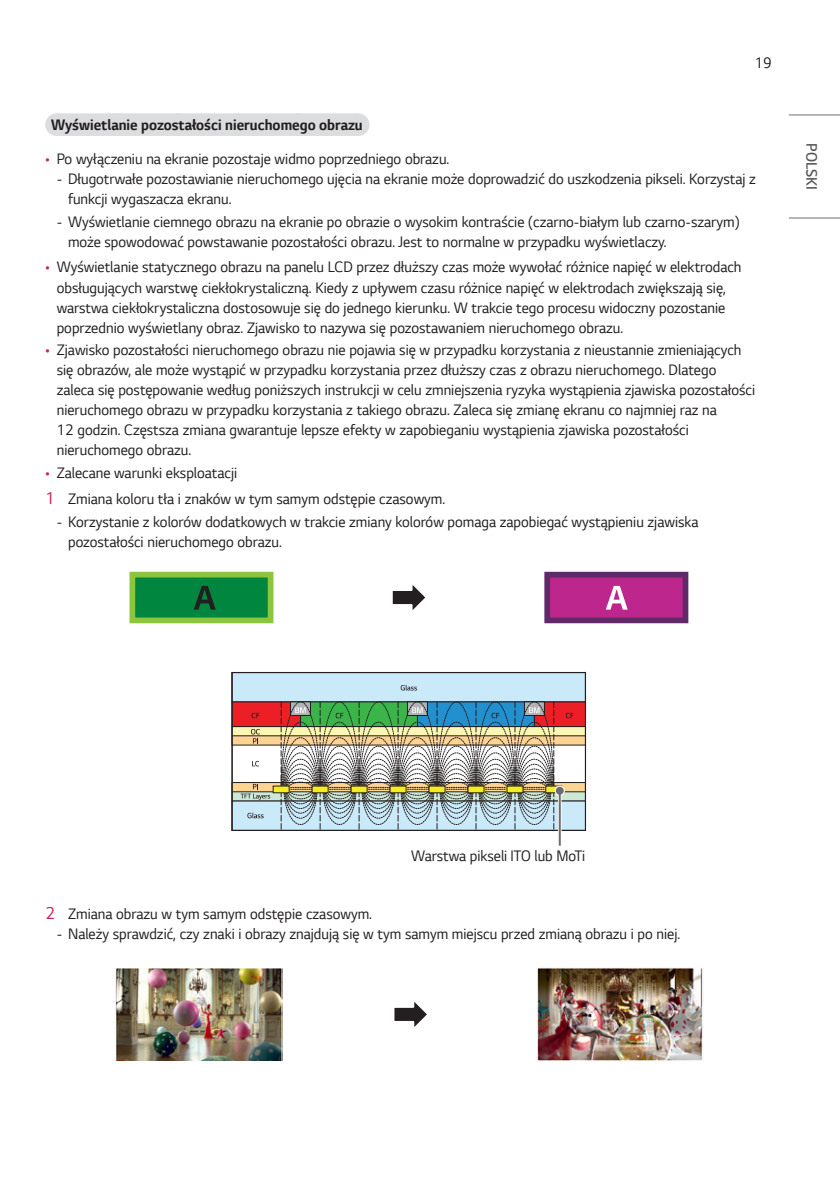
<style>
.page{position:relative;width:840px;height:1191px;background:#fff}
.page>*{position:absolute;margin:0;border:0;box-sizing:border-box;transform-origin:0 0}
.t1{font:16px/20px "LG Smart";color:#231f20;scale:.95 1}
.Gray_Title{font:700 16px "LG Smart";color:#231f20;scale:.95 1}
.t2{font:300 16px "LG Smart";color:#57585a;scale:.95 1}
.s1{color:#c8205d}
.s2{font-size:18px;color:#c8205d}
</style>
<div class="page">
<hr style="left:788px;top:217px;width:51px;height:1px;background:#6c6d70">
<hr style="left:788px;top:114px;width:51px;height:1px;background:#6c6d70">
<div style="left:56px;top:114px;width:301px;height:22px;background:#dcdddf"></div>
<svg style="left:116px;top:113px;width:211px;height:1px"></svg>
<svg style="left:357px;top:113px;width:1px;height:23px"></svg>
<div style="left:129px;top:572px;width:144px;height:51px;background:#00863f;border:6px solid #8bc63e"></div>
<svg style="left:194px;top:586px;width:21px;height:23px"></svg>
<svg style="left:392px;top:585px;width:33px;height:25px"></svg>
<div style="left:544px;top:572px;width:144px;height:51px;background:#bd268c;border:6px solid #5f2a67"></div>
<svg style="left:606px;top:586px;width:21px;height:23px"></svg>
<div style="left:232px;top:672px;width:353px;height:30px;background:#caeafa"></div>
<div style="left:232px;top:726px;width:353px;height:10px;background:#faf7b5"></div>
<div style="left:232px;top:736px;width:353px;height:9px;background:#fed393"></div>
<div style="left:232px;top:782px;width:353px;height:10px;background:#fed393"></div>
<div style="left:232px;top:782px;width:353px;height:10px;border:1px solid #231f20"></div>
<div style="left:232px;top:792px;width:353px;height:9px;background:#cee8d7"></div>
<div style="left:232px;top:791px;width:353px;height:10px;border:1px solid #231f20"></div>
<div style="left:232px;top:702px;width:68px;height:24px;background:#ed1f26"></div>
<div style="left:232px;top:701px;width:68px;height:26px;border:1px solid #231f20"></div>
<div style="left:534px;top:702px;width:51px;height:24px;background:#ed1f26"></div>
<div style="left:533px;top:701px;width:52px;height:26px;border:1px solid #231f20"></div>
<div style="left:232px;top:801px;width:353px;height:29px;background:#caeafa"></div>
<svg style="left:400px;top:685px;width:17px;height:5px"></svg>
<svg style="left:251px;top:713px;width:8px;height:5px"></svg>
<svg style="left:565px;top:713px;width:8px;height:5px"></svg>
<svg style="left:247px;top:812px;width:16px;height:6px"></svg>
<svg style="left:251px;top:729px;width:9px;height:14px"></svg>
<svg style="left:240px;top:784px;width:30px;height:16px"></svg>
<svg style="left:252px;top:761px;width:7px;height:5px"></svg>
<svg style="left:280px;top:701px;width:274px;height:128px"></svg>
<div style="left:273px;top:786px;width:16px;height:6px;background:#f5ed20"></div>
<div style="left:312px;top:786px;width:16px;height:6px;background:#f5ed20"></div>
<div style="left:311px;top:785px;width:17px;height:8px;border:1px solid #231f20"></div>
<div style="left:351px;top:786px;width:16px;height:6px;background:#f5ed20"></div>
<div style="left:350px;top:785px;width:17px;height:8px;border:1px solid #231f20"></div>
<div style="left:390px;top:786px;width:16px;height:6px;background:#f5ed20"></div>
<div style="left:389px;top:785px;width:17px;height:8px;border:1px solid #231f20"></div>
<div style="left:429px;top:786px;width:16px;height:6px;background:#f5ed20"></div>
<div style="left:428px;top:785px;width:17px;height:8px;border:1px solid #231f20"></div>
<div style="left:467px;top:786px;width:16px;height:6px;background:#f5ed20"></div>
<div style="left:467px;top:785px;width:17px;height:8px;border:1px solid #231f20"></div>
<div style="left:506px;top:786px;width:16px;height:6px;background:#f5ed20"></div>
<div style="left:506px;top:785px;width:17px;height:8px;border:1px solid #231f20"></div>
<div style="left:545px;top:786px;width:16px;height:6px;background:#f5ed20"></div>
<div style="left:545px;top:785px;width:16px;height:8px;border:1px solid #231f20"></div>
<div style="left:231px;top:672px;width:354px;height:159px;border:1px solid #231f20"></div>
<svg style="left:557px;top:795px;width:4px;height:50px"></svg>
<svg style="left:554px;top:785px;width:10px;height:10px"></svg>
<hr style="left:558px;top:790px;width:2px;height:55px;background:#6c6d70">
<div style="left:555px;top:786px;width:8px;height:8px;background:#6c6d70;border-radius:50%"></div>
<img style="left:116px;top:968px;width:166px;height:92px">
<svg style="left:394px;top:1002px;width:33px;height:25px"></svg>
<img style="left:537px;top:967px;width:166px;height:94px">
<p class="t1" style="left:754px;top:52px;width:20px">19</p>
<p class="Gray_Title" style="left:51px;top:114px;width:329px">Wyświetlanie pozostałości nieruchomego obrazu</p>
<p class="t1" style="left:45px;top:148px;width:426px"><span class="s1">•</span> Po wyłączeniu na ekranie pozostaje widmo poprzedniego obrazu.</p>
<p class="t1" style="left:68px;top:168px;width:725px;text-indent:-11px">- Długotrwałe pozostawianie nieruchomego ujęcia na ekranie może doprowadzić do uszkodzenia pikseli. Korzystaj z funkcji wygaszacza ekranu.</p>
<p class="t1" style="left:68px;top:211px;width:708px;text-indent:-11px">- Wyświetlanie ciemnego obrazu na ekranie po obrazie o wysokim kontraście (czarno-białym lub czarno-szarym) może spowodować powstawanie pozostałości obrazu. Jest to normalne w przypadku wyświetlaczy.</p>
<p class="t1" style="left:57px;top:257px;width:722px;text-indent:-11px"><span class="s1">•</span> Wyświetlanie statycznego obrazu na panelu LCD przez dłuższy czas może wywołać różnice napięć w elektrodach obsługujących warstwę ciekłokrystaliczną. Kiedy z upływem czasu różnice napięć w elektrodach zwiększają się, warstwa ciekłokrystaliczna dostosowuje się do jednego kierunku. W trakcie tego procesu widoczny pozostanie poprzednio wyświetlany obraz. Zjawisko to nazywa się pozostawaniem nieruchomego obrazu.</p>
<p class="t1" style="left:57px;top:339px;width:736px;text-indent:-11px"><span class="s1">•</span> Zjawisko pozostałości nieruchomego obrazu nie pojawia się w przypadku korzystania z nieustannie zmieniających się obrazów, ale może wystąpić w przypadku korzystania przez dłuższy czas z obrazu nieruchomego. Dlatego zaleca się postępowanie według poniższych instrukcji w celu zmniejszenia ryzyka wystąpienia zjawiska pozostałości nieruchomego obrazu w przypadku korzystania z takiego obrazu. Zaleca się zmianę ekranu co najmniej raz na<br>12 godzin. Częstsza zmiana gwarantuje lepsze efekty w zapobieganiu wystąpienia zjawiska pozostałości nieruchomego obrazu.</p>
<p class="t1" style="left:45px;top:462px;width:203px"><span class="s1">•</span> Zalecane warunki eksploatacji</p>
<p class="t1" style="left:45px;top:488px;width:422px"><span class="s2">1</span> Zmiana koloru tła i znaków w tym samym odstępie czasowym.</p>
<p class="t1" style="left:68px;top:511px;width:664px;text-indent:-11px">- Korzystanie z kolorów dodatkowych w trakcie zmiany kolorów pomaga zapobiegać wystąpieniu zjawiska pozostałości nieruchomego obrazu.</p>
<p class="t2" style="left:822px;top:143px;width:50px;rotate:90deg">POLSKI</p>
<p class="t1" style="left:411px;top:845px;width:185px">Warstwa pikseli ITO lub MoTi</p>
<p class="t1" style="left:45px;top:902px;width:345px"><span class="s2">2</span> Zmiana obrazu w tym samym odstępie czasowym.</p>
<p class="t1" style="left:57px;top:922px;width:657px">- Należy sprawdzić, czy znaki i obrazy znajdują się w tym samym miejscu przed zmianą obrazu i po niej.</p>
</div>
